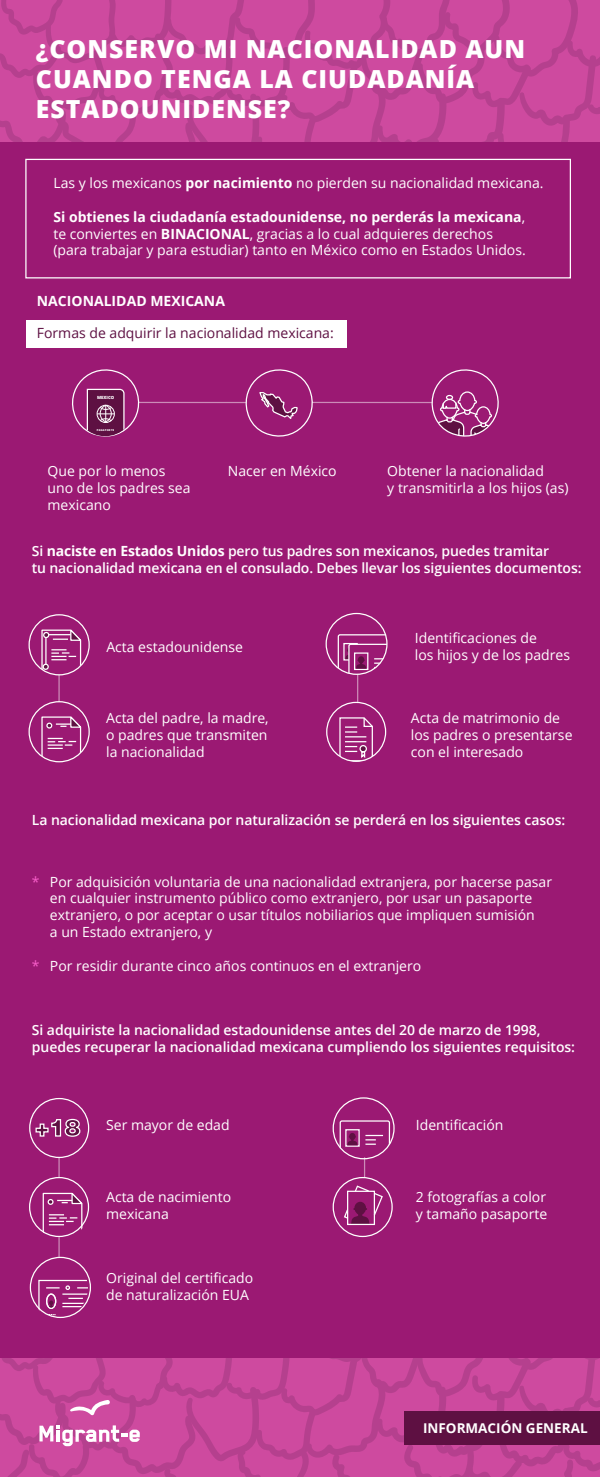
<style>
.page{position:relative;width:600px;height:1477px;background:#fff}
.page>*{position:absolute;margin:0;border:0;box-sizing:border-box;transform-origin:0 0}
.t1{font:800 24.9px/29.9px "Open Sans";letter-spacing:.04em;color:#fff}
.t2{font:14.03px/16.8px "Open Sans";color:#fff}
.t3{font:600 14.03px/16.8px "Open Sans";letter-spacing:-.005em;color:#fff}
.t4{font:14.03px "Open Sans";color:#5e1042}
.t5{font:700 14.03px "Open Sans";color:#fff}
.t6{font:700 13.5px "Open Sans";color:#fff}
.t7{font:800 4.28px "Open Sans";color:#fff}
.t8{font:800 2.58px "Open Sans";letter-spacing:.1em;color:#fff}
.s1{font-weight:700}
.s2{color:#f75ec9}
</style>
<div class="page">
<div style="left:0;top:128px;width:600px;height:1301px;background:#9b1973"></div>
<svg style="left:0;top:0;width:600px;height:141px;background:#c9489b"></svg>
<hr style="left:138px;top:402px;width:108px;height:1px;background:#fff">
<hr style="left:312px;top:402px;width:120px;height:1px;background:#fff">
<div style="left:27px;top:320px;width:320px;height:28px;background:#fff"></div>
<div style="left:25px;top:159px;width:546px;height:119px;border:1px solid #fff"></div>
<hr style="left:58px;top:674px;width:2px;height:27px;background:#fff">
<svg style="left:338px;top:634px;width:48px;height:67px"></svg>
<div style="left:326px;top:613px;width:62px;height:62px;border:1px solid #fffffd;border-radius:50%"></div>
<div style="left:29px;top:1097px;width:60px;height:60px;border:1px solid #fff;border-radius:50%"></div>
<div style="left:29px;top:1176px;width:60px;height:60px;border:1px solid #fff;border-radius:50%"></div>
<svg style="left:38px;top:1279px;width:50px;height:38px"></svg>
<hr style="left:58px;top:1157px;width:2px;height:20px;background:#fff">
<hr style="left:58px;top:1236px;width:2px;height:21px;background:#fff">
<svg style="left:35px;top:1118px;width:46px;height:19px"></svg>
<svg style="left:42px;top:1191px;width:43px;height:47px"></svg>
<div style="left:30px;top:1256px;width:61px;height:61px;border:1px solid #fffffd;border-radius:50%"></div>
<svg style="left:340px;top:1120px;width:50px;height:56px"></svg>
<div style="left:333px;top:1097px;width:62px;height:62px;border:1px solid #fffffd;border-radius:50%"></div>
<div style="left:333px;top:1176px;width:60px;height:60px;border:1px solid #fff;border-radius:50%"></div>
<svg style="left:343px;top:1184px;width:41px;height:38px"></svg>
<div style="left:347px;top:1190px;width:28px;height:34px;border:1px solid #fff"></div>
<div style="left:326px;top:701px;width:60px;height:61px;border:1px solid #fff;border-radius:50%"></div>
<svg style="left:339px;top:717px;width:35px;height:44px"></svg>
<svg style="left:41px;top:715px;width:43px;height:47px"></svg>
<div style="left:29px;top:701px;width:61px;height:61px;border:1px solid #fffffd;border-radius:50%"></div>
<svg style="left:41px;top:628px;width:43px;height:47px"></svg>
<div style="left:29px;top:614px;width:61px;height:61px;border:1px solid #fffffd;border-radius:50%"></div>
<svg style="left:235px;top:369px;width:87px;height:68px"></svg>
<svg style="left:72px;top:369px;width:76px;height:68px"></svg>
<svg style="left:421px;top:369px;width:78px;height:68px"></svg>
<svg style="left:0;top:1358px;width:600px;height:118px;background:#c94a9c"></svg>
<div style="left:404px;top:1411px;width:196px;height:33px;background:#5e1042"></div>
<h1 class="t1" style="left:36px;top:36px;width:491px">¿CONSERVO MI NACIONALIDAD AUN<br>CUANDO TENGA LA CIUDADANÍA<br>ESTADOUNIDENSE?</h1>
<p class="t2" style="left:53px;top:176px;width:492px">Las y los mexicanos <span class="s1">por nacimiento</span> no pierden su nacionalidad mexicana.</p>
<p class="t2" style="left:53px;top:209px;width:474px"><span class="s1">Si obtienes la ciudadanía estadounidense, no perderás la mexicana</span>, te conviertes en <span class="s1">BINACIONAL</span>, gracias a lo cual adquieres derechos (para trabajar y para estudiar) tanto en México como en Estados Unidos.</p>
<p class="t5" style="left:37px;top:295px;width:190px">NACIONALIDAD MEXICANA</p>
<p class="t4" style="left:37px;top:327px;width:298px">Formas de adquirir la nacionalidad mexicana:</p>
<p class="t7" style="left:97px;top:396px;width:19px">MEXICO</p>
<p class="t8" style="left:97px;top:429px;width:19px">PASAPORTE</p>
<p class="t2" style="left:48px;top:464px;width:144px">Que por lo menos uno de los padres sea mexicano</p>
<p class="t2" style="left:228px;top:464px;width:110px">Nacer en México</p>
<p class="t2" style="left:387px;top:464px;width:183px">Obtener la nacionalidad<br>y transmitirla a los hijos (as)</p>
<p class="t3" style="left:32px;top:544px;width:551px">Si <span class="s1">naciste en Estados Unidos</span> pero tus padres son mexicanos, puedes tramitar<br>tu nacionalidad mexicana en el consulado. Debes llevar los siguientes documentos:</p>
<p class="t2" style="left:106px;top:639px;width:138px">Acta estadounidense</p>
<p class="t2" style="left:106px;top:711px;width:164px;text-align:justify">Acta del padre, la madre, o padres que transmiten la nacionalidad</p>
<p class="t2" style="left:415px;top:629px;width:157px">Identificaciones de<br>los hijos y de los padres</p>
<p class="t2" style="left:411px;top:711px;width:163px">Acta de matrimonio de los padres o presentarse con el interesado</p>
<p class="t3" style="left:32px;top:812px;width:535px">La nacionalidad mexicana por naturalización se perderá en los siguientes casos:</p>
<p class="t2" style="left:50px;top:874px;width:504px;text-indent:-18px"><span class="s2">*</span> Por adquisición voluntaria de una nacionalidad extranjera, por hacerse pasar en cualquier instrumento público como extranjero, por usar un pasaporte extranjero, o por aceptar o usar títulos nobiliarios que impliquen sumisión<br>a un Estado extranjero, y</p>
<p class="t2" style="left:32px;top:958px;width:391px"><span class="s2">*</span> Por residir durante cinco años continuos en el extranjero</p>
<p class="t3" style="left:32px;top:1023px;width:545px">Si adquiriste la nacionalidad estadounidense antes del 20 de marzo de 1998, puedes recuperar la nacionalidad mexicana cumpliendo los siguientes requisitos:</p>
<p class="t2" style="left:106px;top:1117px;width:125px">Ser mayor de edad</p>
<p class="t2" style="left:106px;top:1189px;width:127px">Acta de nacimiento mexicana</p>
<p class="t2" style="left:106px;top:1269px;width:149px">Original del certificado de naturalización EUA</p>
<p class="t2" style="left:416px;top:1116px;width:89px">Identificación</p>
<p class="t2" style="left:416px;top:1189px;width:133px">2 fotografías a color y tamaño pasaporte</p>
<p class="t6" style="left:423px;top:1422px;width:166px">INFORMACIÓN GENERAL</p>
</div>
